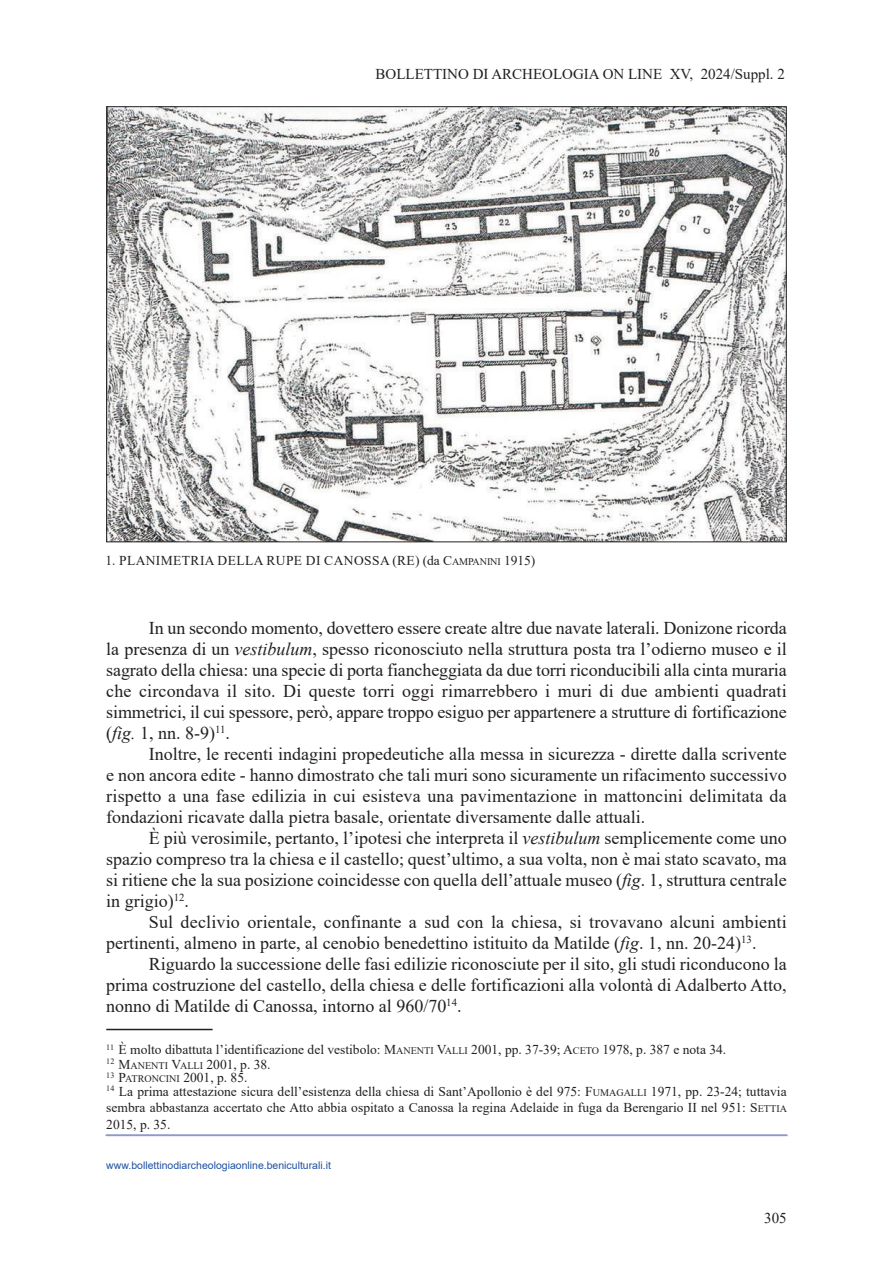
<style>
.page{position:relative;width:893px;height:1263px;background:#fff}
.page>*{position:absolute;margin:0;border:0;box-sizing:border-box;transform-origin:0 0}
.t1{font:18px/21px "Times New Roman";color:#231f20;text-align:justify}
.t2{font:15px "Times New Roman";color:#231f20}
.t3{font:13.5px/13.8px "Times New Roman";color:#231f20}
.t4{font:13.5px "Times New Roman";letter-spacing:.03em;color:#231f20}
.t5{font:10.5px "Arial";color:#1e51a3}
.s1{font-size:10.2px}
.s2{font-style:italic}
</style>
<div class="page">
<img style="left:108px;top:108px;width:677px;height:432px">
<hr style="left:106px;top:1135px;width:682px;height:1px;background:#8e99cd">
<hr style="left:106px;top:1134px;width:681px;height:2px;background:#8e99cd">
<hr style="left:106px;top:1029px;width:107px;height:1px;background:#231f20">
<p class="t2" style="left:376px;top:65px;width:411px">BOLLETTINO DI ARCHEOLOGIA ON LINE XV, 2024/Suppl. 2</p>
<p class="t4" style="left:106px;top:553px;width:431px">1. PLANIMETRIA DELLA RUPE DI CANOSSA (RE) (da C<span class="s1">AMPANINI</span> 1915)</p>
<p class="t1" style="left:106px;top:617px;width:682px;text-indent:43px">In un secondo momento, dovettero essere create altre due navate laterali. Donizone ricorda la presenza di un <span class="s2">vestibulum</span>, spesso riconosciuto nella struttura posta tra l’odierno museo e il sagrato della chiesa: una specie di porta fiancheggiata da due torri riconducibili alla cinta muraria che circondava il sito. Di queste torri oggi rimarrebbero i muri di due ambienti quadrati simmetrici, il cui spessore, però, appare troppo esiguo per appartenere a strutture di fortificazione (<span class="s2">fig.</span> 1, nn. 8-9)<sup>11</sup>.</p>
<p class="t1" style="left:106px;top:743px;width:682px;text-indent:43px">Inoltre, le recenti indagini propedeutiche alla messa in sicurezza - dirette dalla scrivente e non ancora edite - hanno dimostrato che tali muri sono sicuramente un rifacimento successivo rispetto a una fase edilizia in cui esisteva una pavimentazione in mattoncini delimitata da fondazioni ricavate dalla pietra basale, orientate diversamente dalle attuali.</p>
<p class="t1" style="left:106px;top:827px;width:682px;text-indent:43px">È più verosimile, pertanto, l’ipotesi che interpreta il <span class="s2">vestibulum</span> semplicemente come uno spazio compreso tra la chiesa e il castello; quest’ultimo, a sua volta, non è mai stato scavato, ma si ritiene che la sua posizione coincidesse con quella dell’attuale museo (<span class="s2">fig</span>. 1, struttura centrale in grigio)<sup>12</sup>.</p>
<p class="t1" style="left:106px;top:911px;width:682px;text-indent:43px">Sul declivio orientale, confinante a sud con la chiesa, si trovavano alcuni ambienti pertinenti, almeno in parte, al cenobio benedettino istituito da Matilde (<span class="s2">fig</span>. 1, nn. 20-24)<sup>13</sup>.</p>
<p class="t1" style="left:106px;top:953px;width:682px;text-indent:43px">Riguardo la successione delle fasi edilizie riconosciute per il sito, gli studi riconducono la prima costruzione del castello, della chiesa e delle fortificazioni alla volontà di Adalberto Atto, nonno di Matilde di Canossa, intorno al 960/70<sup>14</sup>.</p>
<p class="t3" style="left:106px;top:1043px;width:682px"><sup>11</sup> È molto dibattuta l’identificazione del vestibolo: M<span class="s1">ANENTI</span> V<span class="s1">ALLI</span> 2001, pp. 37-39; A<span class="s1">CETO</span> 1978, p. 387 e nota 34.<br><sup>12</sup> M<span class="s1">ANENTI</span> V<span class="s1">ALLI</span> 2001, p. 38.<br><sup>13</sup> P<span class="s1">ATRONCINI</span> 2001, p. 85.<br><sup>14</sup> La prima attestazione sicura dell’esistenza della chiesa di Sant’Apollonio è del 975: F<span class="s1">UMAGALLI</span> 1971, pp. 23-24; tuttavia</p>
<p class="t3" style="left:106px;top:1099px;width:682px;line-height:16.5px">sembra abbastanza accertato che Atto abbia ospitato a Canossa la regina Adelaide in fuga da Berengario II nel 951: S<span class="s1">ETTIA<br></span>2015, p. 35.</p>
<p class="t5" style="left:106px;top:1159px;width:226px">www.bollettinodiarcheologiaonline.beniculturali.it</p>
<p class="t2" style="left:764px;top:1209px;width:24px">305</p>
</div>
